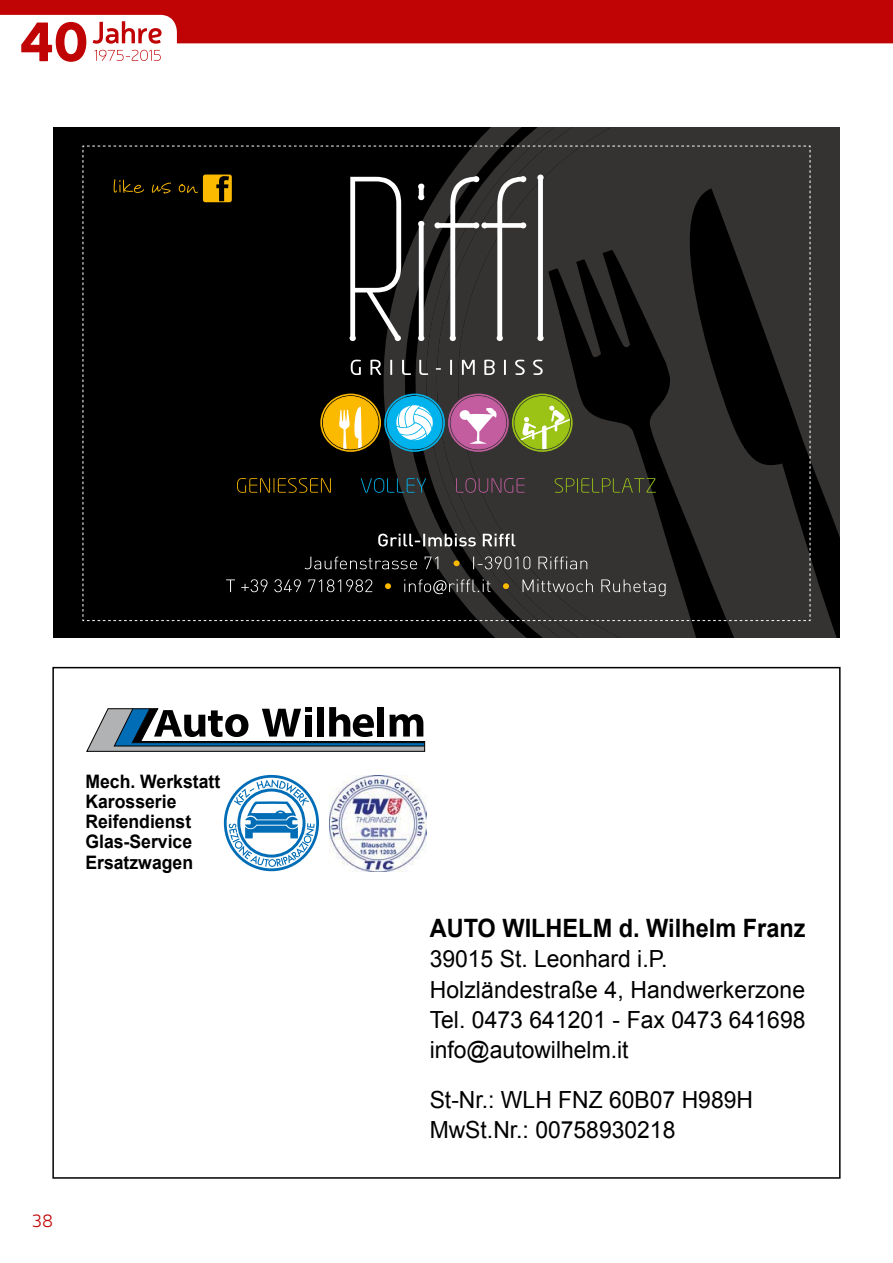
<style>
.page{position:relative;width:893px;height:1263px;background:#fff}
.page>*{position:absolute;margin:0;border:0;box-sizing:border-box;transform-origin:0 0}
.t1{font:700 25.35px "Arial";color:#000;scale:.93 1}
.t2{font:23.55px/30.3px "Arial";color:#000}
.t3{font:700 18.6px/20.2px "Arial";color:#000;scale:.95 1}
.t4{font:300 18px "Neris";color:#c00304}
</style>
<div class="page">
<svg style="left:224px;top:775px;width:95px;height:96px"></svg>
<img style="left:329px;top:775px;width:97px;height:97px">
<svg style="left:86px;top:707px;width:340px;height:45px"></svg>
<div style="left:53px;top:128px;width:787px;height:510px;background:#000"></div>
<svg style="left:432px;top:128px;width:408px;height:510px;fill:#343332"></svg>
<svg style="left:777px;top:188px;width:63px;height:450px;fill:#343332"></svg>
<svg style="left:548px;top:621px;width:229px;height:17px;fill:#343332"></svg>
<svg style="left:82px;top:145px;width:729px;height:476px"></svg>
<svg style="left:0;top:0;width:893px;height:62px"></svg>
<p class="t3" style="left:85px;top:771px;width:143px">Mech. Werkstatt<br>Karosserie<br>Reifendienst<br>Glas-Service<br>Ersatzwagen</p>
<p class="t4" style="left:32px;top:1209px;width:23px">38</p>
<p class="t1" style="left:430px;top:911px;width:406px">AUTO WILHELM d. Wilhelm Franz</p>
<p class="t2" style="left:430px;top:944px;width:377px">39015 St. Leonhard i.P.<br>Holzländestraße 4, Handwerkerzone<br>Tel. 0473 641201 - Fax 0473 641698 info@autowilhelm.it</p>
<p class="t2" style="left:430px;top:1085px;width:325px">St-Nr.: WLH FNZ 60B07 H989H<br>MwSt.Nr.: 00758930218</p>
</div>
